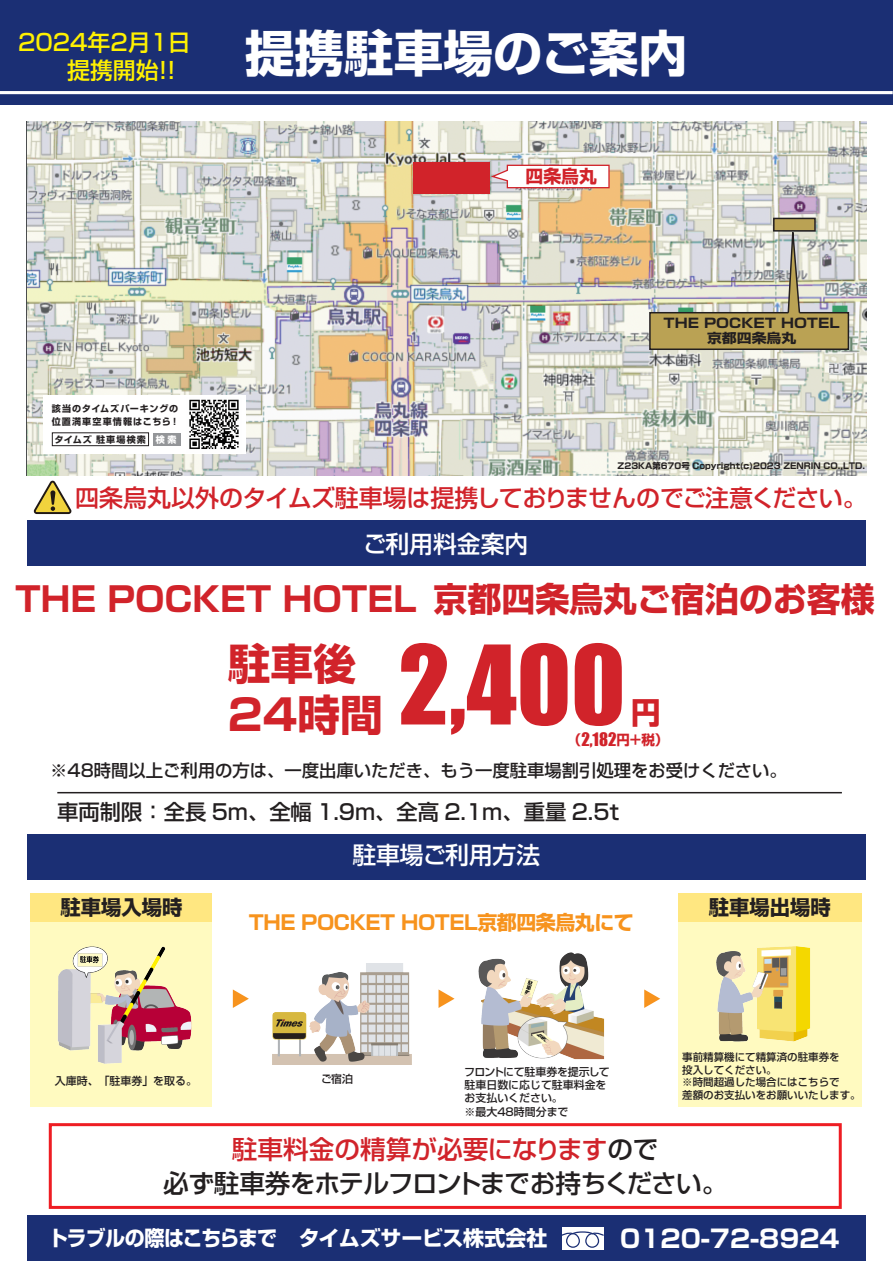
<style>
.page{position:relative;width:893px;height:1263px;background:#fff}
.page>*{position:absolute;margin:0;border:0;box-sizing:border-box;transform-origin:0 0}
.t1{font:101.25px "Impact";color:#d1232a}
.t2{font:700 49.65px "Shin Go Pro";color:#fff}
.t3{font:700 42.75px/51.3px "Shin Go Pro";color:#d1232a}
.t4{font:700 33.9px "Shin Go Pro";color:#d1232a}
.t5{font:700 30.15px "Shin Go Pro";color:#d1232a}
.t6{font:500 25.65px/33.5px "Shin Go Pro";letter-spacing:-.015em;color:#231f20;text-align:center}
.t7{font:700 24.75px "Shin Go Pro";color:#fff}
.t8{font:500 24px "Shin Go Pro";letter-spacing:-.015em;color:#d1232a}
.t9{font:500 23.85px "Shin Go Pro";color:#fff}
.t10{font:500 22.95px/27.5px "Shin Go Pro";color:#fff101}
.t11{font:500 21.3px "Shin Go Pro";color:#231f20}
.t12{font:700 21px "Shin Go Pro";letter-spacing:-.025em;color:#fff;scale:.95 1}
.t13{font:700 20.4px "Shin Go Pro";color:#231f20}
.t14{font:700 19.95px "Shin Go Pro";letter-spacing:-.02em;color:#f7931d}
.t15{font:700 17.85px "Shin Go Pro";color:#d1232a}
.t16{font:500 17.25px "Shin Go Pro";color:#231f20}
.t17{font:700 13.65px "Shin Go Pro";color:#d1232a}
.t18{font:700 13.05px/15.8px "Shin Go Pro";color:#231f20;text-align:center;scale:1.14 1}
.t19{font:500 10.95px/13px "Shin Go Pro";color:#231f20}
.t20{font:500 10.5px/12.6px "Shin Go Pro";color:#231f20}
.t21{font:700 9px/12.9px "Shin Go Pro";letter-spacing:.105em;color:#231f20}
.t22{font:700 9px "Shin Go Pro";letter-spacing:.125em;color:#231f20}
.t23{font:700 8.4px "Shin Go Pro";color:#231f20}
.s1{color:#fff}
.s2{font-family:"Impact";font-weight:400;font-size:17.1px}
.s3{color:#d1232a}
</style>
<div class="page">
<div style="left:0;top:0;width:893px;height:105px;background:#1b2f74"></div>
<div style="left:27px;top:521px;width:838px;height:45px;background:#1b2f74"></div>
<div style="left:27px;top:834px;width:838px;height:45px;background:#1b2f74"></div>
<div style="left:27px;top:1215px;width:838px;height:45px;background:#1b2f74"></div>
<div style="left:562px;top:1228px;width:41px;height:22px;background:#fff"></div>
<svg style="left:562px;top:1231px;width:42px;height:17px"></svg>
<svg style="left:233px;top:989px;width:16px;height:19px"></svg>
<svg style="left:439px;top:989px;width:16px;height:19px"></svg>
<svg style="left:644px;top:989px;width:16px;height:19px"></svg>
<div style="left:30px;top:893px;width:182px;height:214px;background:#fffac0"></div>
<div style="left:30px;top:893px;width:182px;height:29px;background:#ffe781"></div>
<div style="left:678px;top:893px;width:184px;height:214px;background:#fffac0"></div>
<div style="left:678px;top:893px;width:184px;height:29px;background:#ffe781"></div>
<div style="left:49px;top:1123px;width:793px;height:86px;border:3px solid #ee1d23"></div>
<hr style="left:0;top:91px;width:893px;height:3px;background:#fff">
<hr style="left:57px;top:792px;width:785px;height:1px;background:#231f20">
<svg style="left:34px;top:481px;width:38px;height:33px"></svg>
<img style="left:272px;top:963px;width:139px;height:102px">
<img style="left:57px;top:946px;width:135px;height:118px">
<img style="left:716px;top:946px;width:94px;height:96px">
<img style="left:478px;top:952px;width:127px;height:108px">
<img style="left:27px;top:121px;width:839px;height:355px">
<div style="left:413px;top:162px;width:76px;height:32px;background:#d1232a"></div>
<svg style="left:489px;top:164px;width:121px;height:25px"></svg>
<svg style="left:648px;top:211px;width:202px;height:140px;background:#c4bea5"></svg>
<div style="left:44px;top:395px;width:202px;height:59px;background:#fff"></div>
<div style="left:52px;top:432px;width:97px;height:14px;background:#fff;border:1px solid #231f20"></div>
<div style="left:153px;top:433px;width:27px;height:13px;background:#939598"></div>
<img style="left:189px;top:399px;width:50px;height:50px">
<h2 class="t2" style="left:128px;top:14px;width:561px"><sup>月1日</sup> 提携駐車場のご案内</h2>
<h3 class="t10" style="left:67px;top:26px;width:110px;text-indent:-49px">2024年2<br>提携開始!!</h3>
<p class="t21" style="left:52px;top:401px;width:129px">該当のタイムズパーキングの位置満車空車情報はこちら！</p>
<p class="t22" style="left:54px;top:432px;width:123px">タイムズ 駐車場検索 <span class="s1">検索</span></p>
<h3 class="t15" style="left:526px;top:162px;width:73px">四条烏丸</h3>
<p class="t18" style="left:664px;top:313px;width:156px">THE POCKET HOTEL京都四条烏丸</p>
<p class="t23" style="left:618px;top:459px;width:249px">Z23KA第670号 Copyright(c)2023 ZENRIN CO.,LTD.</p>
<h3 class="t8" style="left:75px;top:478px;width:793px">四条烏丸以外のタイムズ駐車場は提携しておりませんのでご注意ください。</h3>
<h3 class="t9" style="left:363px;top:524px;width:167px">ご利用料金案内</h3>
<h3 class="t4" style="left:15px;top:572px;width:861px">THE POCKET HOTEL｠京都四条烏丸ご宿泊のお客様</h3>
<h1 class="t1" style="left:399px;top:606px;width:228px">2,400</h1>
<h3 class="t3" style="left:228px;top:633px;width:157px">駐車後<br>24時間</h3>
<h3 class="t5" style="left:631px;top:688px;width:32px">円</h3>
<p class="t17" style="left:568px;top:729px;width:102px">（<span class="s2">2,182</span>円＋税）</p>
<h3 class="t16" style="left:50px;top:756px;width:738px">※48時間以上ご利用の方は、一度出庫いただき、もう一度駐車場割引処理をお受けください。</h3>
<h3 class="t11" style="left:57px;top:794px;width:563px">車両制限：全長 5m、全幅 1.9m、全高 2.1m、重量 2.5t</h3>
<h3 class="t9" style="left:352px;top:836px;width:189px">駐車場ご利用方法</h3>
<h3 class="t13" style="left:60px;top:891px;width:124px">駐車場入場時</h3>
<h3 class="t13" style="left:709px;top:891px;width:124px">駐車場出場時</h3>
<h3 class="t14" style="left:249px;top:906px;width:386px">THE POCKET HOTEL京都四条烏丸にて</h3>
<p class="t20" style="left:682px;top:1050px;width:180px">事前精算機にて精算済の駐車券を<br>投入してください。<br>※時間超過した場合にはこちらで<br>差額のお支払いをお願いいたします。</p>
<h3 class="t6" style="left:163px;top:1129px;width:566px"><span class="s3">駐車料金の精算が必要になります</span>ので<br>必ず駐車券をホテルフロントまでお持ちください。</h3>
<p class="t19" style="left:464px;top:1064px;width:147px">フロントにて駐車券を提示して駐車日数に応じて駐車料金をお支払いください。<br>※最大48時間分まで</p>
<p class="t19" style="left:321px;top:1071px;width:34px">ご宿泊</p>
<p class="t19" style="left:55px;top:1073px;width:143px">入庫時、「駐車券」を取る。</p>
<h3 class="t12" style="left:48px;top:1221px;width:527px">トラブルの際はこちらまで タイムズサービス株式会社</h3>
<h3 class="t7" style="left:620px;top:1219px;width:221px">0120-72-8924</h3>
</div>
